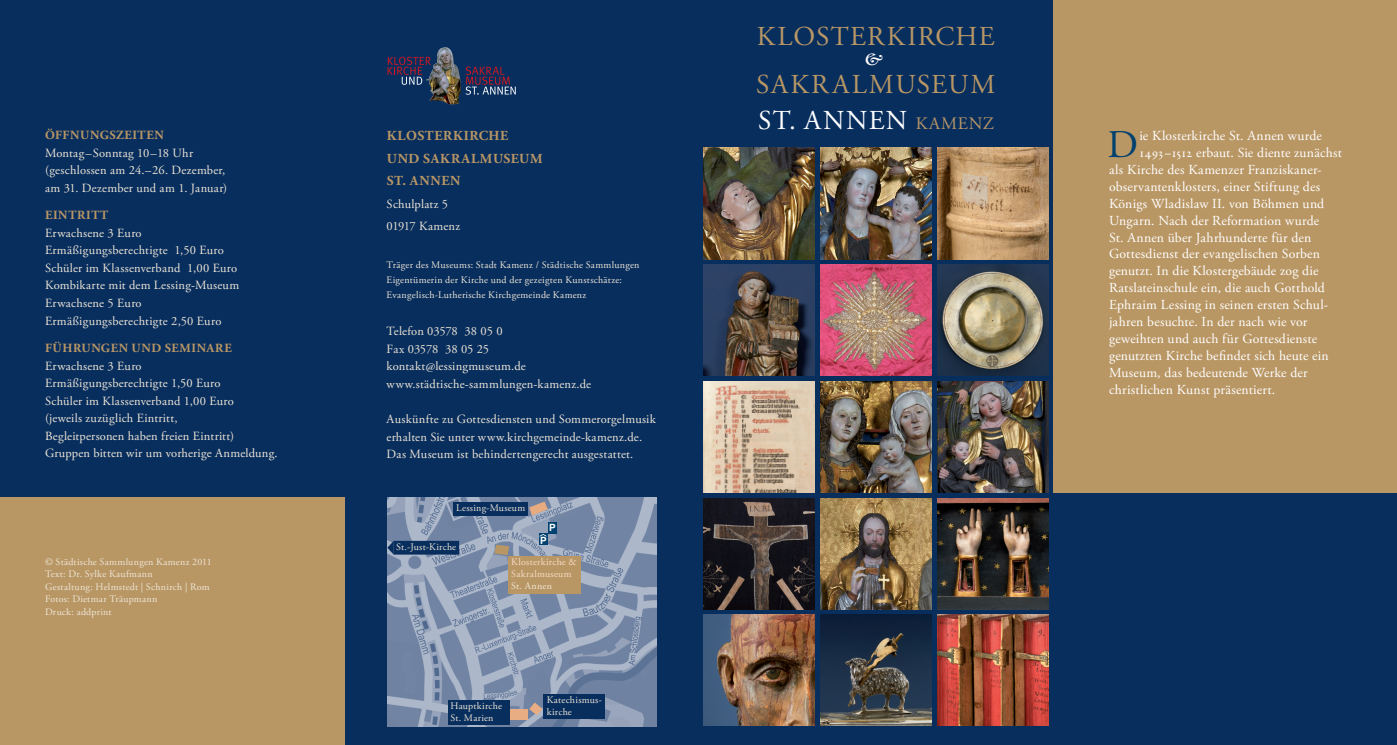
<style>
.page{position:relative;width:1397px;height:745px;background:#fff}
.page>*{position:absolute;margin:0;border:0;box-sizing:border-box;transform-origin:0 0}
.t1{font:39.25px "Adobe Garamond Pro";color:#01416f}
.t2{font:27.25px/47.5px "Adobe Garamond Pro";letter-spacing:.05em;color:#b99765}
.t3{font:27.25px "Adobe Garamond Pro";letter-spacing:.045em;color:#fff}
.t4{font:italic 500 16.25px "Tyfa ITC";color:#fff}
.t5{font:13.75px "Adobe Garamond Pro";letter-spacing:.015em;color:#fff}
.t6{font:700 13.75px/22.5px "Adobe Garamond Pro";letter-spacing:.045em;color:#b99765}
.t7{font:12.5px/17.5px "Adobe Garamond Pro";letter-spacing:.02em;color:#eee6d7}
.t8{font:700 12.5px "Adobe Garamond Pro";letter-spacing:.05em;color:#b99765}
.t9{font:10px/12.5px "Adobe Garamond Pro";letter-spacing:.025em;color:#eee6d7}
.t10{font:10px/12px "Adobe Garamond Pro";letter-spacing:.025em;color:#f5dbc6}
.t11{font:700 10px "Arial";color:#fff}
.s1{font-size:17.5px;color:#b99765}
.s2{font-family:"Garamond Premr Pro"}
</style>
<div class="page">
<div style="left:0;top:0;width:1396px;height:744px;background:#082e5e"></div>
<img style="left:387px;top:497px;width:269px;height:229px">
<div style="left:1053px;top:0;width:343px;height:492px;background:#b99765"></div>
<img style="left:820px;top:614px;width:111px;height:111px">
<img style="left:703px;top:148px;width:111px;height:111px">
<img style="left:703px;top:264px;width:111px;height:111px">
<img style="left:703px;top:498px;width:111px;height:110px">
<img style="left:703px;top:614px;width:111px;height:111px">
<img style="left:820px;top:148px;width:111px;height:111px">
<img style="left:820px;top:264px;width:111px;height:111px">
<img style="left:937px;top:264px;width:110px;height:111px">
<img style="left:820px;top:381px;width:111px;height:111px">
<img style="left:937px;top:498px;width:110px;height:110px">
<img style="left:937px;top:381px;width:110px;height:111px">
<img style="left:820px;top:498px;width:111px;height:110px">
<img style="left:937px;top:614px;width:110px;height:111px">
<img style="left:937px;top:148px;width:110px;height:111px">
<img style="left:703px;top:381px;width:111px;height:111px">
<img style="left:426px;top:47px;width:35px;height:58px">
<svg style="left:387px;top:57px;width:44px;height:28px"></svg>
<svg style="left:465px;top:67px;width:50px;height:28px"></svg>
<div style="left:0;top:497px;width:344px;height:247px;background:#b99765"></div>
<svg style="left:529px;top:501px;width:19px;height:14px"></svg>
<div style="left:453px;top:502px;width:75px;height:13px;background:#082e5e"></div>
<svg style="left:494px;top:544px;width:15px;height:10px"></svg>
<div style="left:508px;top:555px;width:73px;height:38px;background:#b99765"></div>
<div style="left:548px;top:521px;width:8px;height:12px;background:#01416f"></div>
<svg style="left:538px;top:533px;width:9px;height:11px"></svg>
<div style="left:543px;top:693px;width:62px;height:24px;background:#082e5e"></div>
<svg style="left:387px;top:540px;width:72px;height:14px"></svg>
<svg style="left:937px;top:384px;width:20px;height:7px"></svg>
<svg style="left:969px;top:383px;width:14px;height:8px"></svg>
<div style="left:508px;top:708px;width:20px;height:11px;background:#e8ad82"></div>
<svg style="left:529px;top:702px;width:13px;height:13px"></svg>
<div style="left:448px;top:699px;width:62px;height:24px;background:#082e5e"></div>
<p class="t8" style="left:45px;top:128px;width:120px">ÖFFNUNGSZEITEN</p>
<p class="t7" style="left:45px;top:144px;width:184px">Montag–Sonntag 10–18 Uhr (geschlossen am 24.–26. Dezember, am 31. Dezember und am 1. Januar)</p>
<p class="t8" style="left:45px;top:208px;width:65px">EINTRITT</p>
<p class="t7" style="left:45px;top:224px;width:196px">Erwachsene 3 Euro<br>Ermäßigungsberechtigte 1,50 Euro<br>Schüler im Klassenverband 1,00 Euro<br>Kombikarte mit dem Lessing-Museum<br>Erwachsene 5 Euro<br>Ermäßigungsberechtigte 2,50 Euro</p>
<p class="t8" style="left:45px;top:340px;width:188px">FÜHRUNGEN UND SEMINARE</p>
<p class="t7" style="left:45px;top:357px;width:234px">Erwachsene 3 Euro<br>Ermäßigungsberechtigte 1,50 Euro<br>Schüler im Klassenverband 1,00 Euro<br>(jeweils zuzüglich Eintritt,<br>Begleitpersonen haben freien Eintritt)<br>Gruppen bitten wir um vorherige Anmeldung.</p>
<p class="t9" style="left:45px;top:555px;width:168px">© Städtische Sammlungen Kamenz 2011<br>Text: Dr. Sylke Kaufmann<br>Gestaltung: Helmstedt | Schnirch | Rom<br>Fotos: Dietmar Träupmann<br>Druck: addprint</p>
<p class="t6" style="left:386px;top:125px;width:157px">KLOSTERKIRCHE<br>UND SAKRALMUSEUM<br>ST. ANNEN</p>
<p class="t7" style="left:386px;top:193px;width:75px;line-height:22.5px">Schulplatz 5<br>01917 Kamenz</p>
<p class="t9" style="left:386px;top:257px;width:254px;line-height:15px">Träger des Museums: Stadt Kamenz / Städtische Sammlungen<br>Eigentümerin der Kirche und der gezeigten Kunstschätze:<br>Evangelisch-Lutherische Kirchgemeinde Kamenz</p>
<p class="t7" style="left:386px;top:323px;width:206px">Telefon 03578 38 05 0<br>Fax 03578 38 05 25 kontakt@lessingmuseum.de www.städtische-sammlungen-kamenz.de</p>
<p class="t7" style="left:386px;top:410px;width:271px">Auskünfte zu Gottesdiensten und Sommerorgelmusik erhalten Sie unter www.kirchgemeinde-kamenz.de.<br>Das Museum ist behindertengerecht ausgestattet.</p>
<p class="t9" style="left:456px;top:502px;width:71px">Lessing-Museum</p>
<p class="t9" style="left:396px;top:540px;width:61px">St.-Just-Kirche</p>
<p class="t11" style="left:549px;top:521px;width:8px">P</p>
<p class="t11" style="left:540px;top:533px;width:8px">P</p>
<p class="t10" style="left:511px;top:556px;width:67px">Klosterkirche &amp;<br>Sakralmuseum</p>
<p class="t9" style="left:511px;top:579px;width:42px">St. Annen</p>
<p class="t9" style="left:450px;top:699px;width:53px;line-height:12px">Hauptkirche<br>St. Marien</p>
<p class="t9" style="left:546px;top:693px;width:57px;line-height:12px">Katechismus&shy;kirche</p>
<h2 class="t2" style="left:756px;top:13px;width:240px">KLOSTERKIRCHE<br>SAKRALMUSEUM</h2>
<h2 class="t3" style="left:758px;top:104px;width:237px">ST. ANNEN <span class="s1">KAMENZ</span></h2>
<h3 class="t4" style="left:864px;top:50px;width:18px">&amp;</h3>
<h1 class="t1" style="left:1107px;top:121px;width:32px">D</h1>
<p class="t5" style="left:1139px;top:127px;width:184px">ie Klosterkirche St. Annen wurde</p>
<p class="t5" style="left:1139px;top:144px;width:204px"><span class="s2">1493–1512</span> erbaut. Sie diente zunächst</p>
<p class="t5" style="left:1108px;top:161px;width:214px">als Kirche des Kamenzer Franziskaner-</p>
<p class="t5" style="left:1108px;top:178px;width:213px">observantenklosters, einer Stiftung des</p>
<p class="t5" style="left:1108px;top:195px;width:216px">Königs Wladislaw II. von Böhmen und</p>
<p class="t5" style="left:1108px;top:212px;width:212px">Ungarn. Nach der Reformation wurde</p>
<p class="t5" style="left:1108px;top:229px;width:204px">St. Annen über Jahrhunderte für den</p>
<p class="t5" style="left:1108px;top:246px;width:212px">Gottesdienst der evangelischen Sorben</p>
<p class="t5" style="left:1108px;top:262px;width:211px">genutzt. In die Klostergebäude zog die</p>
<p class="t5" style="left:1108px;top:279px;width:217px">Ratslateinschule ein, die auch Gotthold</p>
<p class="t5" style="left:1108px;top:296px;width:220px">Ephraim Lessing in seinen ersten Schul-</p>
<p class="t5" style="left:1108px;top:313px;width:200px">jahren besuchte. In der nach wie vor</p>
<p class="t5" style="left:1108px;top:330px;width:210px">geweihten und auch für Gottesdienste</p>
<p class="t5" style="left:1108px;top:347px;width:221px">genutzten Kirche befindet sich heute ein</p>
<p class="t5" style="left:1108px;top:364px;width:200px">Museum, das bedeutende Werke der</p>
<p class="t5" style="left:1108px;top:381px;width:168px">christlichen Kunst präsentiert.</p>
</div>
